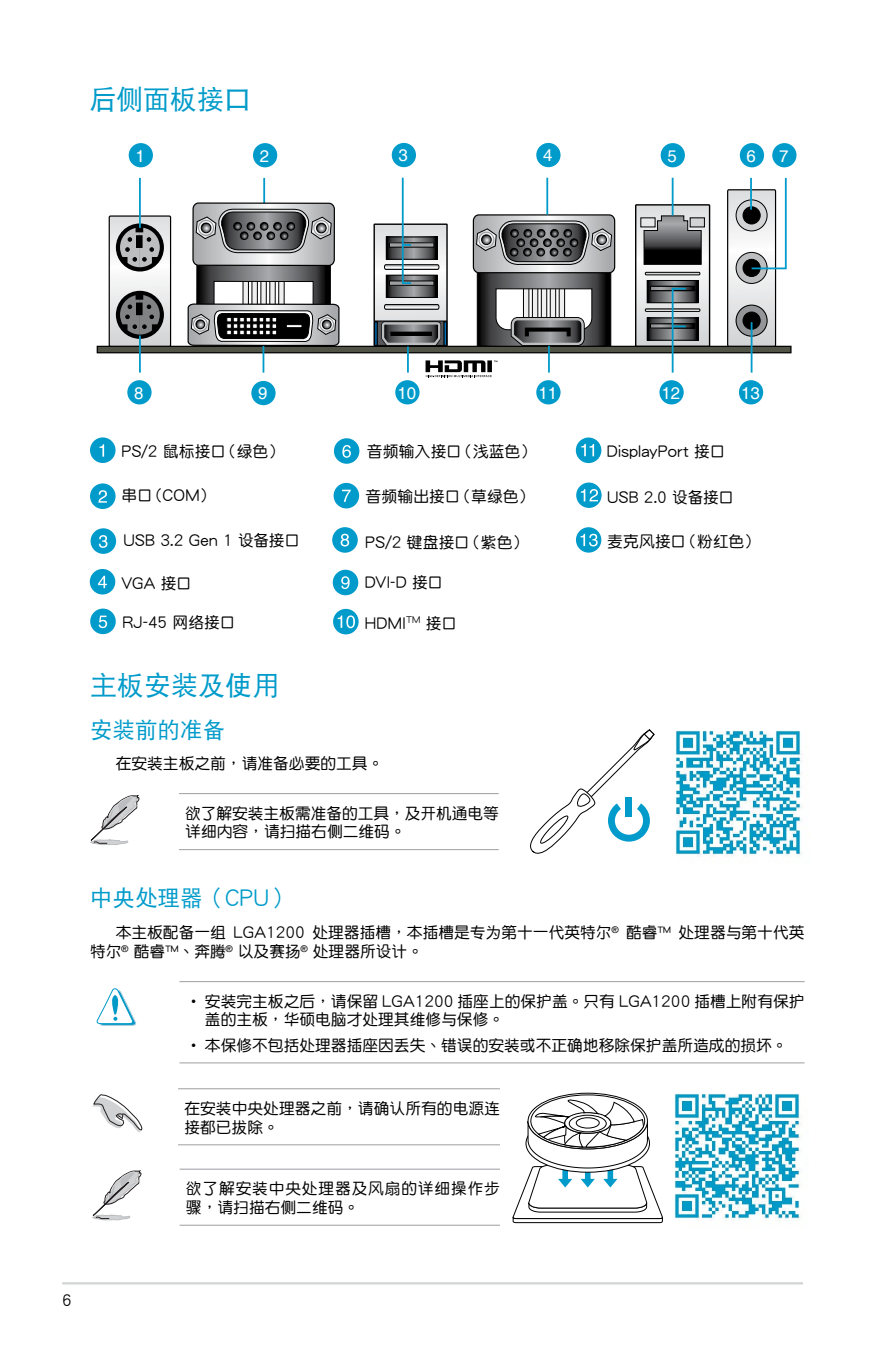
<style>
.page{position:relative;width:893px;height:1346px;background:#fff}
.page>*{position:absolute;margin:0;border:0;box-sizing:border-box;transform-origin:0 0}
.t1{font:27px "DF Hei GB5 Std W5";color:#009bca}
.t2{font:22.5px "DF Hei GB5 Std W5";color:#009bca}
.t3{font:16.88px "Helvetica";color:#fff}
.t4{font:15.75px/18.9px "DF Yuan GB5 Std W5";color:#000}
.t5{font:15.75px/18.9px "DF Yuan GB5 Std W5";letter-spacing:.05em;color:#000}
.t6{font:15.75px "DF Yuan GB5 Std W5";letter-spacing:.025em;color:#000}
</style>
<div class="page">
<hr style="left:62px;top:1282px;width:741px;height:2px;background:#d1d3d4">
<hr style="left:179px;top:981px;width:626px;height:1px;background:#a7a9ac">
<hr style="left:179px;top:1062px;width:626px;height:1px;background:#a7a9ac">
<svg style="left:96px;top:988px;width:40px;height:38px"></svg>
<hr style="left:180px;top:1168px;width:320px;height:2px;background:#a7a9ac">
<hr style="left:180px;top:1224px;width:320px;height:2px;background:#a7a9ac">
<hr style="left:179px;top:793px;width:320px;height:1px;background:#a7a9ac">
<hr style="left:179px;top:849px;width:320px;height:1px;background:#a7a9ac">
<img style="left:675px;top:730px;width:128px;height:127px">
<hr style="left:178px;top:1088px;width:322px;height:1px;background:#a7a9ac">
<hr style="left:178px;top:1144px;width:322px;height:1px;background:#a7a9ac">
<svg style="left:92px;top:1094px;width:51px;height:39px"></svg>
<img style="left:674px;top:1093px;width:128px;height:128px">
<svg style="left:513px;top:1098px;width:150px;height:125px"></svg>
<svg style="left:569px;top:1115px;width:37px;height:17px"></svg>
<div style="left:569px;top:1115px;width:38px;height:17px;border:1px solid #000;border-radius:50%"></div>
<div style="left:576px;top:1118px;width:23px;height:10px;background:#fff;border-radius:50%"></div>
<div style="left:576px;top:1117px;width:24px;height:11px;border:1px solid #000;border-radius:50%"></div>
<svg style="left:530px;top:729px;width:124px;height:124px"></svg>
<svg style="left:90px;top:795px;width:49px;height:50px"></svg>
<svg style="left:92px;top:1170px;width:49px;height:51px"></svg>
<svg style="left:426px;top:360px;width:71px;height:17px"></svg>
<hr style="left:546px;top:178px;width:2px;height:37px;background:#009bca">
<div style="left:536px;top:143px;width:24px;height:24px;background:#009bca;border-radius:50%"></div>
<div style="left:392px;top:143px;width:24px;height:24px;background:#009bca;border-radius:50%"></div>
<svg style="left:473px;top:215px;width:142px;height:131px"></svg>
<div style="left:97px;top:346px;width:694px;height:7px;background:#505346"></div>
<div style="left:97px;top:346px;width:694px;height:7px;border:1px solid #000"></div>
<svg style="left:109px;top:216px;width:62px;height:130px"></svg>
<div style="left:635px;top:204px;width:75px;height:143px;border:1px solid #000"></div>
<div style="left:727px;top:189px;width:49px;height:158px;border:1px solid #000"></div>
<hr style="left:672px;top:178px;width:1px;height:37px;background:#009bca">
<svg style="left:728px;top:177px;width:60px;height:169px"></svg>
<hr style="left:139px;top:178px;width:2px;height:50px;background:#009bca">
<hr style="left:751px;top:322px;width:1px;height:51px;background:#009bca">
<hr style="left:139px;top:335px;width:2px;height:38px;background:#009bca">
<hr style="left:263px;top:335px;width:1px;height:38px;background:#009bca">
<svg style="left:636px;top:205px;width:74px;height:168px"></svg>
<div style="left:129px;top:143px;width:24px;height:24px;background:#009bca;border-radius:50%"></div>
<hr style="left:263px;top:178px;width:2px;height:77px;background:#009bca">
<div style="left:253px;top:143px;width:24px;height:24px;background:#009bca;border-radius:50%"></div>
<div style="left:127px;top:380px;width:25px;height:24px;background:#009bca;border-radius:50%"></div>
<div style="left:659px;top:380px;width:25px;height:24px;background:#009bca;border-radius:50%"></div>
<div style="left:739px;top:380px;width:24px;height:24px;background:#009bca;border-radius:50%"></div>
<hr style="left:548px;top:346px;width:2px;height:27px;background:#009bca">
<div style="left:536px;top:380px;width:24px;height:24px;background:#009bca;border-radius:50%"></div>
<hr style="left:407px;top:346px;width:2px;height:27px;background:#009bca">
<div style="left:395px;top:380px;width:24px;height:24px;background:#009bca;border-radius:50%"></div>
<div style="left:661px;top:143px;width:24px;height:24px;background:#009bca;border-radius:50%"></div>
<div style="left:740px;top:143px;width:24px;height:24px;background:#009bca;border-radius:50%"></div>
<div style="left:772px;top:143px;width:24px;height:24px;background:#009bca;border-radius:50%"></div>
<div style="left:251px;top:381px;width:25px;height:24px;background:#009bca;border-radius:50%"></div>
<svg style="left:187px;top:203px;width:153px;height:143px"></svg>
<div style="left:373px;top:223px;width:75px;height:123px;border:1px solid #000"></div>
<svg style="left:374px;top:177px;width:73px;height:174px"></svg>
<div style="left:90px;top:437px;width:26px;height:26px;background:#009bca;border-radius:50%"></div>
<svg style="left:100px;top:444px;width:4px;height:13px"></svg>
<div style="left:334px;top:438px;width:25px;height:26px;background:#009bca;border-radius:50%"></div>
<svg style="left:342px;top:445px;width:9px;height:13px"></svg>
<div style="left:576px;top:437px;width:25px;height:26px;background:#009bca;border-radius:50%"></div>
<svg style="left:581px;top:444px;width:13px;height:12px"></svg>
<div style="left:90px;top:483px;width:26px;height:26px;background:#009bca;border-radius:50%"></div>
<svg style="left:98px;top:490px;width:9px;height:13px"></svg>
<div style="left:334px;top:483px;width:25px;height:25px;background:#009bca;border-radius:50%"></div>
<svg style="left:342px;top:490px;width:9px;height:12px"></svg>
<svg style="left:576px;top:482px;width:26px;height:26px"></svg>
<svg style="left:581px;top:489px;width:17px;height:12px"></svg>
<div style="left:91px;top:528px;width:25px;height:26px;background:#009bca;border-radius:50%"></div>
<svg style="left:99px;top:535px;width:8px;height:13px"></svg>
<div style="left:332px;top:527px;width:26px;height:26px;background:#009bca;border-radius:50%"></div>
<svg style="left:341px;top:534px;width:8px;height:12px"></svg>
<div style="left:576px;top:527px;width:25px;height:26px;background:#009bca;border-radius:50%"></div>
<svg style="left:580px;top:534px;width:18px;height:12px"></svg>
<div style="left:90px;top:569px;width:25px;height:25px;background:#009bca;border-radius:50%"></div>
<svg style="left:98px;top:576px;width:9px;height:12px"></svg>
<div style="left:333px;top:570px;width:25px;height:25px;background:#009bca;border-radius:50%"></div>
<svg style="left:341px;top:576px;width:9px;height:13px"></svg>
<div style="left:90px;top:608px;width:26px;height:26px;background:#009bca;border-radius:50%"></div>
<svg style="left:99px;top:615px;width:8px;height:13px"></svg>
<div style="left:333px;top:609px;width:26px;height:25px;background:#009bca;border-radius:50%"></div>
<svg style="left:338px;top:615px;width:17px;height:13px"></svg>
<h1 class="t1" style="left:89px;top:85px;width:163px">後側面板接口</h1>
<p class="t3" style="left:135px;top:146px;width:11px">1</p>
<p class="t3" style="left:260px;top:146px;width:11px">2</p>
<p class="t3" style="left:398px;top:146px;width:11px">3</p>
<p class="t3" style="left:543px;top:146px;width:11px">4</p>
<p class="t3" style="left:667px;top:146px;width:11px">5</p>
<p class="t3" style="left:747px;top:146px;width:11px">6</p>
<p class="t3" style="left:779px;top:146px;width:11px">7</p>
<p class="t3" style="left:134px;top:383px;width:11px">8</p>
<p class="t3" style="left:397px;top:383px;width:20px">10</p>
<p class="t3" style="left:538px;top:383px;width:20px">11</p>
<p class="t3" style="left:662px;top:383px;width:20px">12</p>
<p class="t3" style="left:741px;top:383px;width:20px">13</p>
<p class="t3" style="left:258px;top:384px;width:11px">9</p>
<p class="t4" style="left:121px;top:441px;width:163px">PS/2 鼠標接口（綠色）</p>
<p class="t4" style="left:367px;top:442px;width:170px">音頻輸入接口（淺藍色）</p>
<p class="t6" style="left:607px;top:443px;width:120px">DisplayPort 接口</p>
<p class="t4" style="left:121px;top:485px;width:94px">串口（COM）</p>
<p class="t4" style="left:365px;top:486px;width:169px">音頻輸出接口（草綠色）</p>
<p class="t4" style="left:607px;top:487px;width:128px">USB 2.0 設備接口</p>
<p class="t4" style="left:123px;top:531px;width:178px">USB 3.2 Gen 1 設備接口</p>
<p class="t4" style="left:365px;top:532px;width:163px">PS/2 鍵盤接口（紫色）</p>
<p class="t4" style="left:607px;top:531px;width:153px">麥克風接口（粉紅色）</p>
<p class="t4" style="left:121px;top:573px;width:72px">VGA 接口</p>
<p class="t4" style="left:365px;top:573px;width:80px">DVI-D 接口</p>
<p class="t4" style="left:122px;top:613px;width:114px">RJ-45 網絡接口</p>
<p class="t4" style="left:365px;top:613px;width:94px">HDMI<sup>TM</sup> 接口</p>
<h1 class="t1" style="left:90px;top:671px;width:190px">主板安裝及使用</h1>
<h2 class="t2" style="left:90px;top:717px;width:136px">安裝前的準備</h2>
<p class="t4" style="left:116px;top:754px;width:269px">在安裝主板之前，請準備必要的工具。</p>
<p class="t4" style="left:185px;top:803px;width:315px">欲了解安裝主板需準備的工具，及開機通電等詳細內容，請掃描右側二維碼。</p>
<h2 class="t2" style="left:90px;top:886px;width:203px">中央處理器（CPU）</h2>
<p class="t4" style="left:90px;top:922px;width:716px;text-indent:25px">本主板配備一組 LGA1200 處理器插槽，本插槽是專為第十一代英特爾<sup>®</sup> 酷睿™ 處理器與第十代英特爾<sup>®</sup> 酷睿™、奔騰<sup>®</sup> 以及賽揚<sup>®</sup> 處理器所設計。</p>
<p class="t4" style="left:205px;top:991px;width:601px;text-indent:-19px">• 安裝完主板之後，請保留 LGA1200 插座上的保護蓋。只有 LGA1200 插槽上附有保護蓋的主板，華碩電腦才處理其維修與保修。</p>
<p class="t4" style="left:186px;top:1035px;width:603px">• 本保修不包括處理器插座因丟失、錯誤的安裝或不正確地移除保護蓋所造成的損壞。</p>
<p class="t4" style="left:184px;top:1098px;width:317px">在安裝中央處理器之前，請確認所有的電源連接都已拔除。</p>
<p class="t5" style="left:186px;top:1179px;width:315px">欲了解安裝中央處理器及風扇的詳細操作步驟，請掃描右側二維碼。</p>
<p class="t4" style="left:62px;top:1291px;width:11px">6</p>
</div>
